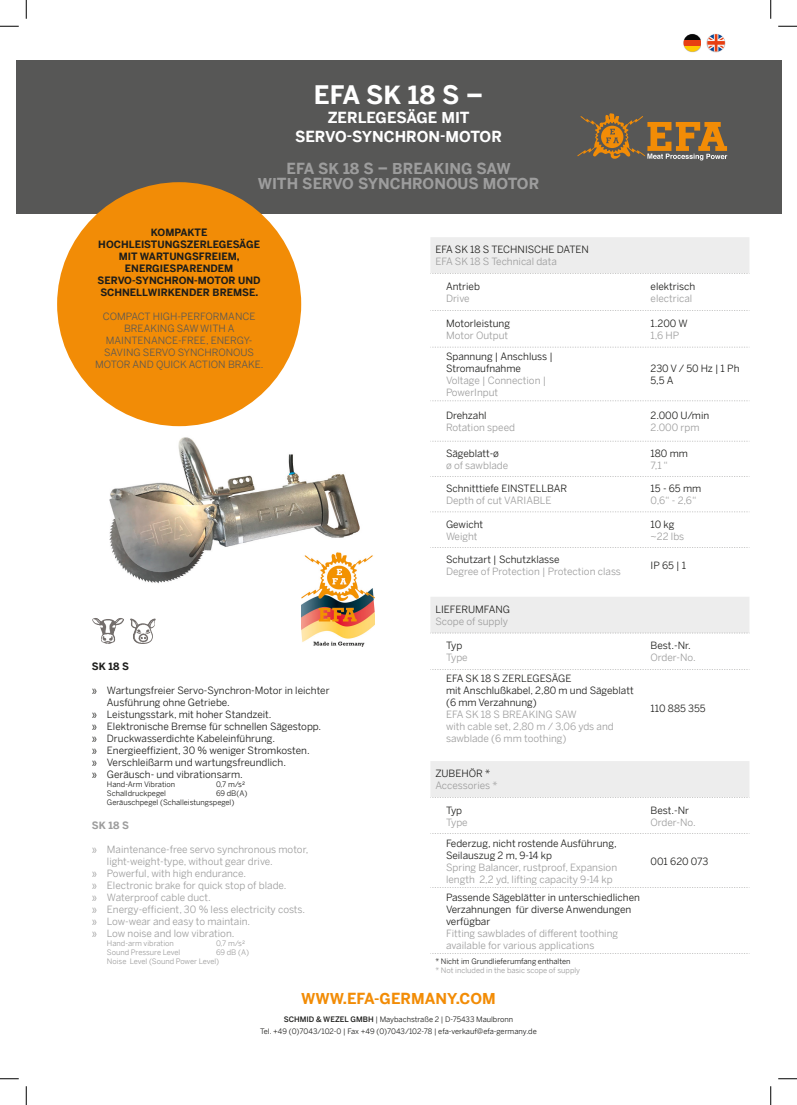
<style>
.page{position:relative;width:797px;height:1105px;background:#fff}
.page>*{position:absolute;margin:0;border:0;box-sizing:border-box;transform-origin:0 0}
.t1{font:700 25px "Benton Sans";color:#fff}
.t2{font:700 15px/15px "Benton Sans";color:#9d9d9d;text-align:center}
.t3{font:700 15px/18.8px "Benton Sans";color:#fff;text-align:center}
.t4{font:700 15px "Benton Sans";color:#f28c06}
.t5{font:10px/12px "Benton Sans";color:#1d1d1b}
.t6{font:10px/12px "Benton Sans";color:#9d9d9d}
.t7{font:700 10px/12px "Benton Sans";color:#1d1d1b;text-align:center}
.t8{font:10px/12px "Benton Sans";color:#575756;text-align:center}
.t9{font:700 10px "Benton Sans";color:#9d9d9d}
.t10{font:7.5px/11.2px "Benton Sans";color:#1d1d1b;text-align:center}
.t11{font:7.5px/9px "Benton Sans";color:#9d9d9d}
.s1{font-weight:500}
</style>
<div class="page">
<img style="left:101px;top:398px;width:274px;height:228px">
<div style="left:16px;top:60px;width:765px;height:154px;background:#575756"></div>
<div style="left:57px;top:182px;width:244px;height:244px;background:#f28c06;border-radius:50%"></div>
<div style="left:430px;top:597px;width:319px;height:37px;background:#ededed"></div>
<svg style="left:430px;top:669px;width:318px;height:1px"></svg>
<div style="left:430px;top:761px;width:319px;height:37px;background:#ededed"></div>
<svg style="left:430px;top:887px;width:318px;height:1px"></svg>
<div style="left:430px;top:237px;width:319px;height:37px;background:#ededed"></div>
<svg style="left:430px;top:310px;width:318px;height:1px"></svg>
<svg style="left:430px;top:441px;width:318px;height:1px"></svg>
<svg style="left:430px;top:347px;width:318px;height:1px"></svg>
<svg style="left:432px;top:401px;width:313px;height:1px"></svg>
<svg style="left:430px;top:476px;width:318px;height:1px"></svg>
<svg style="left:430px;top:512px;width:318px;height:1px"></svg>
<svg style="left:430px;top:547px;width:318px;height:1px"></svg>
<svg style="left:430px;top:953px;width:318px;height:1px"></svg>
<img style="left:301px;top:547px;width:73px;height:100px">
<svg style="left:684px;top:34px;width:17px;height:6px"></svg>
<div style="left:683px;top:40px;width:18px;height:6px;background:#e73f12"></div>
<svg style="left:684px;top:46px;width:17px;height:6px"></svg>
<svg style="left:707px;top:34px;width:18px;height:18px"></svg>
<svg style="left:577px;top:113px;width:150px;height:47px"></svg>
<img style="left:92px;top:618px;width:64px;height:26px">
<svg style="left:0;top:25px;width:19px;height:2px"></svg>
<svg style="left:778px;top:25px;width:19px;height:2px"></svg>
<svg style="left:0;top:1078px;width:19px;height:1px"></svg>
<svg style="left:778px;top:1078px;width:19px;height:1px"></svg>
<svg style="left:25px;top:0;width:2px;height:19px"></svg>
<svg style="left:25px;top:1086px;width:2px;height:19px"></svg>
<svg style="left:770px;top:0;width:1px;height:19px"></svg>
<svg style="left:770px;top:1086px;width:1px;height:19px"></svg>
<h1 class="t1" style="left:314px;top:77px;width:171px">EFA SK 18 S –</h1>
<h2 class="t3" style="left:295px;top:108px;width:208px">ZERLEGESÄGE MIT<br>SERVO-SYNCHRON-MOTOR</h2>
<h2 class="t2" style="left:258px;top:160px;width:283px">EFA SK 18 S – BREAKING SAW<br>WITH SERVO SYNCHRONOUS MOTOR</h2>
<p class="t7" style="left:98px;top:226px;width:164px">KOMPAKTE<br>HOCHLEISTUNGSZERLEGESÄGE<br>MIT WARTUNGSFREIEM,<br>ENERGIESPARENDEM<br>SERVO-SYNCHRON-MOTOR UND<br>SCHNELLWIRKENDER BREMSE.</p>
<p class="t8" style="left:95px;top:310px;width:170px">COMPACT HIGH-PERFORMANCE<br>BREAKING SAW WITH A<br>MAINTENANCE-FREE, ENERGY-<br>SAVING SERVO SYNCHRONOUS<br>MOTOR AND QUICK ACTION BRAKE.</p>
<p class="t7" style="left:92px;top:660px;width:39px">SK 18 S</p>
<p class="t5" style="left:92px;top:683px;width:239px">» Wartungsfreier Servo-Synchron-Motor in leichter</p>
<p class="t5" style="left:107px;top:695px;width:124px">Ausführung ohne Getriebe.</p>
<p class="t5" style="left:92px;top:707px;width:181px">» Leistungsstark, mit hoher Standzeit.</p>
<p class="t5" style="left:92px;top:719px;width:231px">» Elektronische Bremse für schnellen Sägestopp.</p>
<p class="t5" style="left:92px;top:731px;width:185px">» Druckwasserdichte Kabeleinführung.</p>
<p class="t5" style="left:92px;top:743px;width:219px">» Energieeffizient, 30 % weniger Stromkosten.</p>
<p class="t5" style="left:92px;top:755px;width:196px">» Verschleißarm und wartungsfreundlich.</p>
<p class="t5" style="left:92px;top:767px;width:152px">» Geräusch- und vibrationsarm.</p>
<p class="t10" style="left:107px;top:778px;width:70px">Hand-Arm Vibration</p>
<p class="t10" style="left:216px;top:778px;width:31px">0,7 m/s2</p>
<p class="t10" style="left:107px;top:787px;width:61px">Schalldruckpegel</p>
<p class="t10" style="left:107px;top:788px;width:142px;line-height:9px;text-align:left;text-indent:109px">69 dB(A)<br>Geräuschpegel (Schalleistungspegel)</p>
<p class="t9" style="left:92px;top:818px;width:39px">SK 18 S</p>
<p class="t6" style="left:92px;top:842px;width:218px">» Maintenance-free servo synchronous motor,</p>
<p class="t6" style="left:107px;top:854px;width:167px">light-weight-type, without gear drive.</p>
<p class="t6" style="left:92px;top:866px;width:156px">» Powerful, with high endurance.</p>
<p class="t6" style="left:92px;top:878px;width:196px">» Electronic brake for quick stop of blade.</p>
<p class="t6" style="left:92px;top:890px;width:120px">» Waterproof cable duct.</p>
<p class="t6" style="left:92px;top:902px;width:215px">» Energy-efficient, 30 % less electricity costs.</p>
<p class="t6" style="left:92px;top:914px;width:160px">» Low-wear and easy to maintain.</p>
<p class="t6" style="left:92px;top:926px;width:144px">» Low noise and low vibration.</p>
<p class="t11" style="left:107px;top:938px;width:68px">Hand-arm vibration</p>
<p class="t11" style="left:216px;top:938px;width:31px">0,7 m/s2</p>
<p class="t11" style="left:107px;top:947px;width:75px">Sound Pressure Level</p>
<p class="t11" style="left:107px;top:947px;width:144px;text-indent:109px">69 dB (A)<br>Noise Level (Sound Power Level)</p>
<p class="t5" style="left:435px;top:243px;width:155px">EFA SK 18 S TECHNISCHE DATEN</p>
<p class="t6" style="left:435px;top:255px;width:123px">EFA SK 18 S Technical data</p>
<p class="t5" style="left:446px;top:280px;width:35px">Antrieb</p>
<p class="t6" style="left:446px;top:292px;width:25px">Drive</p>
<p class="t5" style="left:446px;top:316px;width:65px">Motorleistung</p>
<p class="t6" style="left:446px;top:328px;width:64px">Motor Output</p>
<p class="t5" style="left:446px;top:350px;width:108px">Spannung | Anschluss |<br>Stromaufnahme</p>
<p class="t6" style="left:446px;top:374px;width:102px">Voltage | Connection |<br>PowerInput</p>
<p class="t5" style="left:446px;top:409px;width:42px">Drehzahl</p>
<p class="t6" style="left:446px;top:421px;width:70px">Rotation speed</p>
<p class="t5" style="left:446px;top:446px;width:55px">Sägeblatt-ø</p>
<p class="t6" style="left:446px;top:458px;width:64px">ø of sawblade</p>
<p class="t5" style="left:446px;top:482px;width:123px">Schnitttiefe EINSTELLBAR</p>
<p class="t6" style="left:446px;top:494px;width:107px">Depth of cut VARIABLE</p>
<p class="t5" style="left:446px;top:517px;width:39px">Gewicht</p>
<p class="t6" style="left:446px;top:529px;width:33px">Weight</p>
<p class="t5" style="left:446px;top:553px;width:115px">Schutzart | Schutzklasse</p>
<p class="t6" style="left:446px;top:565px;width:176px">Degree of Protection | Protection class</p>
<p class="t5" style="left:435px;top:603px;width:76px">LIEFERUMFANG</p>
<p class="t6" style="left:435px;top:615px;width:74px">Scope of supply</p>
<p class="t5" style="left:446px;top:639px;width:18px">Typ</p>
<p class="t6" style="left:446px;top:651px;width:23px">Type</p>
<p class="t5" style="left:446px;top:672px;width:189px">EFA SK 18 S ZERLEGESÄGE<br>mit Anschlußkabel, 2,80 m und Sägeblatt (6 mm Verzahnung)</p>
<p class="t6" style="left:446px;top:708px;width:169px">EFA SK 18 S BREAKING SAW<br>with cable set, 2,80 m / 3,06 yds and sawblade (6 mm toothing)</p>
<p class="t5" style="left:435px;top:767px;width:56px">ZUBEHÖR *</p>
<p class="t6" style="left:435px;top:779px;width:64px">Accessories *</p>
<p class="t5" style="left:446px;top:803px;width:18px">Typ</p>
<p class="t6" style="left:446px;top:815px;width:23px">Type</p>
<p class="t5" style="left:446px;top:836px;width:172px">Federzug, nicht rostende Ausführung,<br>Seilauszug 2 m, 9-14 kp</p>
<p class="t6" style="left:446px;top:860px;width:173px">Spring Balancer, rustproof, Expansion length 2,2 yd, lifting capacity 9-14 kp</p>
<p class="t5" style="left:446px;top:890px;width:195px">Passende Sägeblätter in unterschiedlichen<br>Verzahnungen für diverse Anwendungen verfügbar</p>
<p class="t6" style="left:446px;top:926px;width:174px">Fitting sawblades of different toothing available for various applications</p>
<p class="t10" style="left:435px;top:956px;width:137px">* Nicht im Grundlieferumfang enthalten</p>
<p class="t11" style="left:435px;top:966px;width:146px">* Not included in the basic scope of supply</p>
<h2 class="t4" style="left:301px;top:988px;width:196px">WWW.EFA-GERMANY.COM</h2>
<p class="t10" style="left:260px;top:1014px;width:278px"><span class="s1">SCHMID &amp; WEZEL GMBH</span> | Maybachstraße 2 | D-75433 Maulbronn<br>Tel. +49 (0)7043/102-0 | Fax +49 (0)7043/102-78 | efa-verkauf@efa-germany.de</p>
<p class="t5" style="left:650px;top:280px;width:46px">elektrisch</p>
<p class="t6" style="left:650px;top:292px;width:43px">electrical</p>
<p class="t5" style="left:650px;top:316px;width:39px">1.200 W</p>
<p class="t6" style="left:650px;top:328px;width:30px">1,6 HP</p>
<p class="t5" style="left:650px;top:362px;width:90px">230 V / 50 Hz | 1 Ph<br>5,5 A</p>
<p class="t5" style="left:650px;top:409px;width:60px">2.000 U/min</p>
<p class="t6" style="left:650px;top:421px;width:51px">2.000 rpm</p>
<p class="t5" style="left:650px;top:446px;width:39px">180 mm</p>
<p class="t6" style="left:650px;top:458px;width:19px">7,1 “</p>
<p class="t5" style="left:650px;top:482px;width:52px">15 - 65 mm</p>
<p class="t6" style="left:650px;top:494px;width:47px">0,6“ - 2,6“</p>
<p class="t5" style="left:650px;top:517px;width:25px">10 kg</p>
<p class="t6" style="left:650px;top:529px;width:35px">~22 lbs</p>
<p class="t5" style="left:650px;top:559px;width:37px">IP 65 | 1</p>
<p class="t5" style="left:650px;top:639px;width:42px">Best.-Nr.</p>
<p class="t6" style="left:650px;top:651px;width:47px">Order-No.</p>
<p class="t5" style="left:650px;top:702px;width:57px">110 885 355</p>
<p class="t5" style="left:650px;top:803px;width:40px">Best.-Nr</p>
<p class="t6" style="left:650px;top:815px;width:47px">Order-No.</p>
<p class="t5" style="left:650px;top:854px;width:59px">001 620 073</p>
</div>
